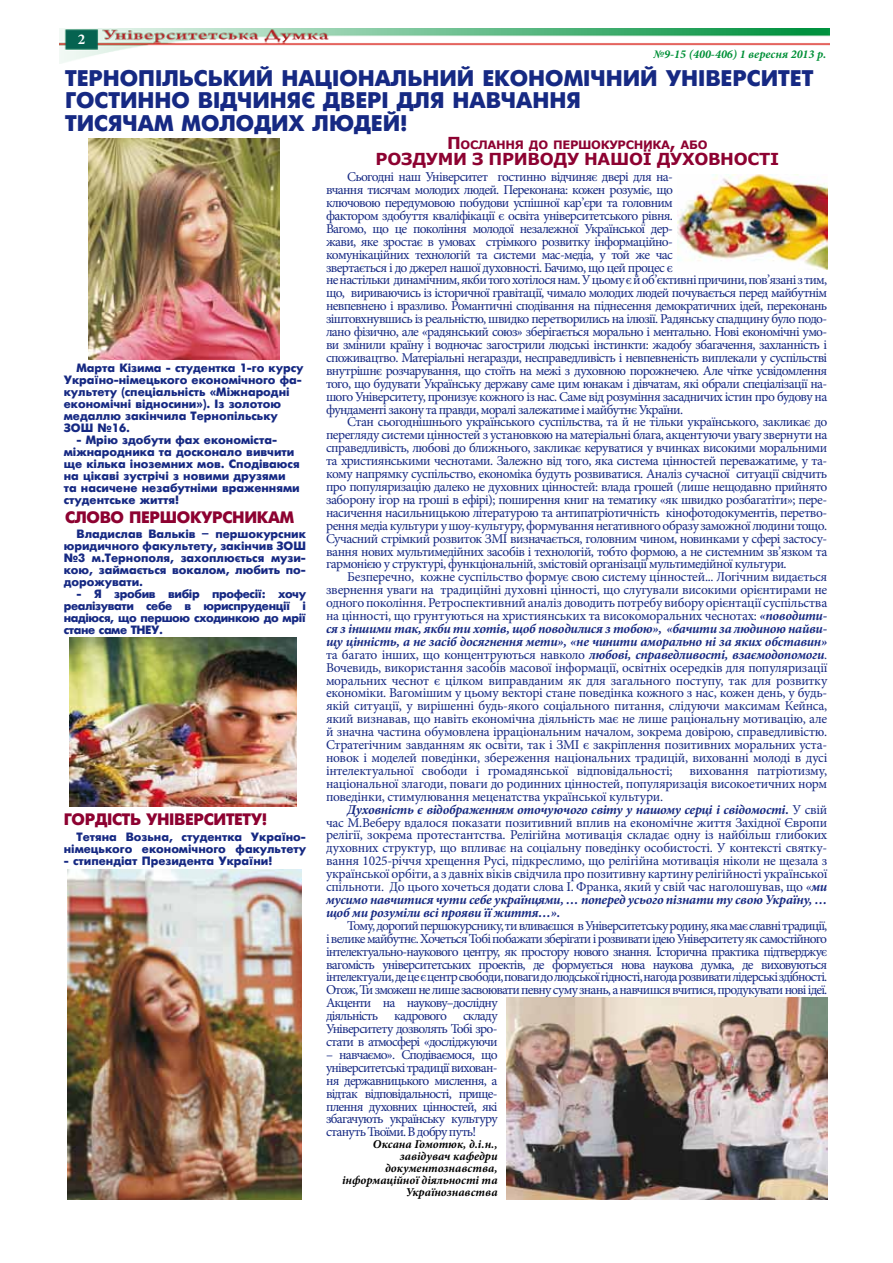
<style>
.page{position:relative;width:893px;height:1263px;background:#fff}
.page>*{position:absolute;margin:0;border:0;box-sizing:border-box;transform-origin:0 0}
.t1{font:700 22.5px/22.5px "Ukrainian Futuris";color:#162983}
.t2{font:700 16.5px "Ukrainian Futuris";letter-spacing:-.02em;color:#8d0231}
.t3{font:700 16.5px "Verdana";letter-spacing:-.02em;color:#8d0231}
.t4{font:700 15px "Minion Pro";color:#fff}
.t5{font:13.5px/12.9px "Minion Pro";letter-spacing:-.05em;color:#162983;text-align:justify}
.t6{font:700 12px/12px "Ukrainian Futuris";color:#162983}
.t7{font:italic 700 12px/12px "Minion Pro";color:#000;text-align:right}
.t8{font:italic 700 12px "Minion Pro";color:#009037}
.t9{font:700 11.55px "Verdana";letter-spacing:-.03em;color:#8d0231}
.s1{font-size:16.5px}
.s2{font-weight:700;font-style:italic}
</style>
<div class="page">
<img style="left:60px;top:28px;width:769px;height:36px">
<img style="left:506px;top:997px;width:321px;height:202px">
<img style="left:89px;top:139px;width:191px;height:221px">
<img style="left:69px;top:638px;width:228px;height:168px">
<img style="left:677px;top:175px;width:150px;height:94px">
<img style="left:68px;top:870px;width:234px;height:329px">
<p class="t4" style="left:78px;top:29px;width:9px">2</p>
<h1 class="t1" style="left:65px;top:67px;width:748px">Тернопільський Національний Економічний Університет гостинно відчиняє двері для навчання<br>тисячам молодих людей!</h1>
<p class="t9" style="left:447px;top:136px;width:262px"><span class="s1">П</span>ослання до п ершокурсника<span class="s1">,</span> або</p>
<p class="t3" style="left:376px;top:147px;width:405px">Роздуми з приводу нашої духовності</p>
<p class="t5" style="left:326px;top:170px;width:503px;text-align:left;text-indent:21px">Сьогодні наш Університет гостинно відчиняє двері для на-<br>вчання тисячам молодих людей. Переконана: кожен розуміє, що<br>ключовою передумовою побудови успішної кар’єри та головним<br>фактором здобуття кваліфікації є освіта університетського рівня.<br>Вагомо, що це покоління молодої незалежної Української дер-<br>жави, яке зростає в умовах стрімкого розвитку інформаційно-<br>комунікаційних технологій та системи мас-медіа, у той же час<br>звертається і до джерел нашої духовності. Бачимо, що цей процес є<br>не настільки динамічним, якби того хотілося нам. У цьому є й об’єктивні причини, пов’язані з тим, що, вириваючись із історичної гравітації, чимало молодих людей почувається перед майбутнім невпевнено і вразливо. Романтичні сподівання на піднесення демократичних ідей, переконань зіштовхнувшись із реальністю, швидко перетворились на ілюзії. Радянську спадщину було подо&shy;лано фізично, але «радянський союз» зберігається морально і ментально. Нові економічні умо&shy;ви змінили країну і водночас загострили людські інстинкти: жадобу збагачення, захланність і споживацтво. Матеріальні негаразди, несправедливість і невпевненість виплекали у суспільстві внутрішнє розчарування, що стоїть на межі з духовною порожнечею. Але чітке усвідомлення того, що будувати Українську державу саме цим юнакам і дівчатам, які обрали спеціалізації на&shy;шого Університету, пронизує кожного із нас. Саме від розуміння засадничих істин про будову на фундаменті закону та правди, моралі залежатиме і майбутнє України.</p>
<p class="t5" style="left:326px;top:416px;width:503px;text-indent:21px">Стан сьогоднішнього українського суспільства, та й не тільки українського, закликає до перегляду системи цінностей з установкою на матеріальні блага, акцентуючи увагу звернути на справедливість, любові до ближнього, закликає керуватися у вчинках високими моральними та християнськими чеснотами. Залежно від того, яка система цінностей переважатиме, у та&shy;кому напрямку суспільство, економіка будуть розвиватися. Аналіз сучасної ситуації свідчить про популяризацію далеко не духовних цінностей: влада грошей (лише нещодавно прийнято заборону ігор на гроші в ефірі); поширення книг на тематику «як швидко розбагатіти»; пере&shy;насичення насильницькою літературою та антипатріотичність кінофотодокументів, перетво&shy;рення медіа культури у шоу-культуру, формування негативного образу заможної людини тощо.<br>Сучасний стрімкий розвиток ЗМІ визначається, головним чином, новинками у сфері застосу&shy;вання нових мультимедійних засобів і технологій, тобто формою, а не системним зв’язком та гармонією у структурі, функціональній, змістовій організації мультимедійної культури.</p>
<p class="t5" style="left:326px;top:571px;width:503px;text-indent:21px">Безперечно, кожне суспільство формує свою систему цінностей... Логічним видається звернення уваги на традиційні духовні цінності, що слугували високими орієнтирами не одного покоління. Ретроспективний аналіз доводить потребу вибору орієнтації суспільства на цінності, що грунтуються на християнських та високоморальних чеснотах: <span class="s2">«поводити&shy;ся з іншими так, якби ти хотів, щоб поводилися з тобою», «бачити за людиною найви&shy;щу цінність, а не засіб досягнення мети», «не чинити аморально ні за яких обставин» </span>та багато інших, що концентруються навколо <span class="s2">любові, справедливості, взаємодопомоги</span>.<br>Вочевидь, використання засобів масової інформації, освітніх осередків для популяризації моральних чеснот є цілком виправданим як для загального поступу, так для розвитку економіки. Вагомішим у цьому векторі стане поведінка кожного з нас, кожен день, у будь&shy;якій ситуації, у вирішенні будь-якого соціального питання, слідуючи максимам Кейнса, який визнавав, що навіть економічна діяльність має не лише раціональну мотивацію, але й значна частина обумовлена ірраціональним началом, зокрема довірою, справедливістю.<br>Стратегічним завданням як освіти, так і ЗМІ є закріплення позитивних моральних уста&shy;новок і моделей поведінки, збереження національних традицій, вихованні молоді в дусі інтелектуальної свободи і громадянської відповідальності; виховання патріотизму, національної злагоди, поваги до родинних цінностей, популяризація високоетичних норм поведінки, стимулювання меценатства української культури.</p>
<p class="t5" style="left:326px;top:803px;width:503px;text-indent:21px"><span class="s2">Духовність є відображенням оточуючого світу у нашому серці і свідомості.</span> У свій час М.Веберу вдалося показати позитивний вплив на економічне життя Західної Європи релігії, зокрема протестантства. Релігійна мотивація складає одну із найбільш глибоких духовних структур, що впливає на соціальну поведінку особистості. У контексті святку&shy;вання 1025-річчя хрещення Русі, підкреслимо, що релігійна мотивація ніколи не щезала з української орбіти, а з давніх віків свідчила про позитивну картину релігійності української спільноти. До цього хочеться додати слова І. Франка, який у свій час наголошував, що «<span class="s2">ми мусимо навчитися чути себе українцями, … поперед усього пізнати ту свою Україну, … щоб ми розуміли всі прояви її життя…».</span></p>
<p class="t5" style="left:326px;top:919px;width:503px;text-align:left;text-indent:21px">Тому, дорогий першокурснику, ти вливаєшся в Університетську родину, яка має славні традиції, і велике майбутнє. Хочеться Тобі побажати зберігати і розвивати ідею Університету як самостійного інтелектуально-наукового центру, як простору нового знання. Історична практика підтверджує вагомість університетських проектів, де формується нова наукова думка, де виховуються інтелектуали, де це є центр свободи, поваги до людської гідності, нагода розвивати лідерські здібності.<br>Отож, Ти зможеш не лише засвоювати певну суму знань, а навчишся вчитися, продукувати нові ідеї.<br>Акценти на наукову–дослідну<br>діяльність кадрового складу<br>Університету дозволять Тобі зро-<br>стати в атмосфері «досліджуючи</p>
<p class="t5" style="left:326px;top:1048px;width:173px">– навчаємо». Сподіваємося, що університетські традиції вихован&shy;ня державницького мислення, а відтак відповідальності, прище&shy;плення духовних цінностей, які збагачують українську культуру стануть Твоїми. В добру путь!</p>
<p class="t7" style="left:342px;top:1138px;width:157px">Оксана Гомотюк, д.і.н., завідувач кафедри документознавства, інформаційної діяльності та<br>Українознавства</p>
<p class="t8" style="left:654px;top:45px;width:174px">№9-15 (400-406) 1 вересня 2013 р.</p>
<p class="t6" style="left:64px;top:362px;width:241px;text-indent:13px">Марта Кізима - студентка 1-го курсу<br>Україно-німецького економічного фа&shy;культету (спеціальність «Міжнародні економічні відносини»). Із золотою медаллю закінчила Тернопільську<br>ЗОШ №16.</p>
<p class="t6" style="left:64px;top:434px;width:237px;text-indent:13px">- Мрію здобути фах економіста&shy;міжнародника та досконало вивчити ще кілька іноземних мов. Сподіваюся на цікаві зустрічі з новими друзями та насичене незабутніми враженнями студентське життя!</p>
<p class="t6" style="left:64px;top:528px;width:244px;text-align:justify;text-indent:13px">Владислав Вальків – першокурсник юридичного факультету, закінчив ЗОШ №3 м.Тернополя, захоплюється музи&shy;кою, займається вокалом, любить по&shy;дорожувати.</p>
<p class="t6" style="left:64px;top:588px;width:244px;text-align:justify;text-indent:13px">- Я зробив вибір професії: хочу реалізувати себе в юриспруденції і надіюся, що першою сходинкою до мрії стане саме ТНЕУ.</p>
<p class="t2" style="left:65px;top:508px;width:76px">слово ПЕР</p>
<p class="t2" style="left:160px;top:508px;width:65px">ШОКУРСНИК</p>
<p class="t2" style="left:268px;top:508px;width:27px">ам</p>
<p class="t2" style="left:64px;top:810px;width:205px">Гордість університету!</p>
<p class="t6" style="left:64px;top:831px;width:244px;text-align:right">Тетяна Возьна, студентка Україно&shy;німецького економічного факультету</p>
<p class="t6" style="left:64px;top:855px;width:210px">- стипендіат Президента України!</p>
</div>
